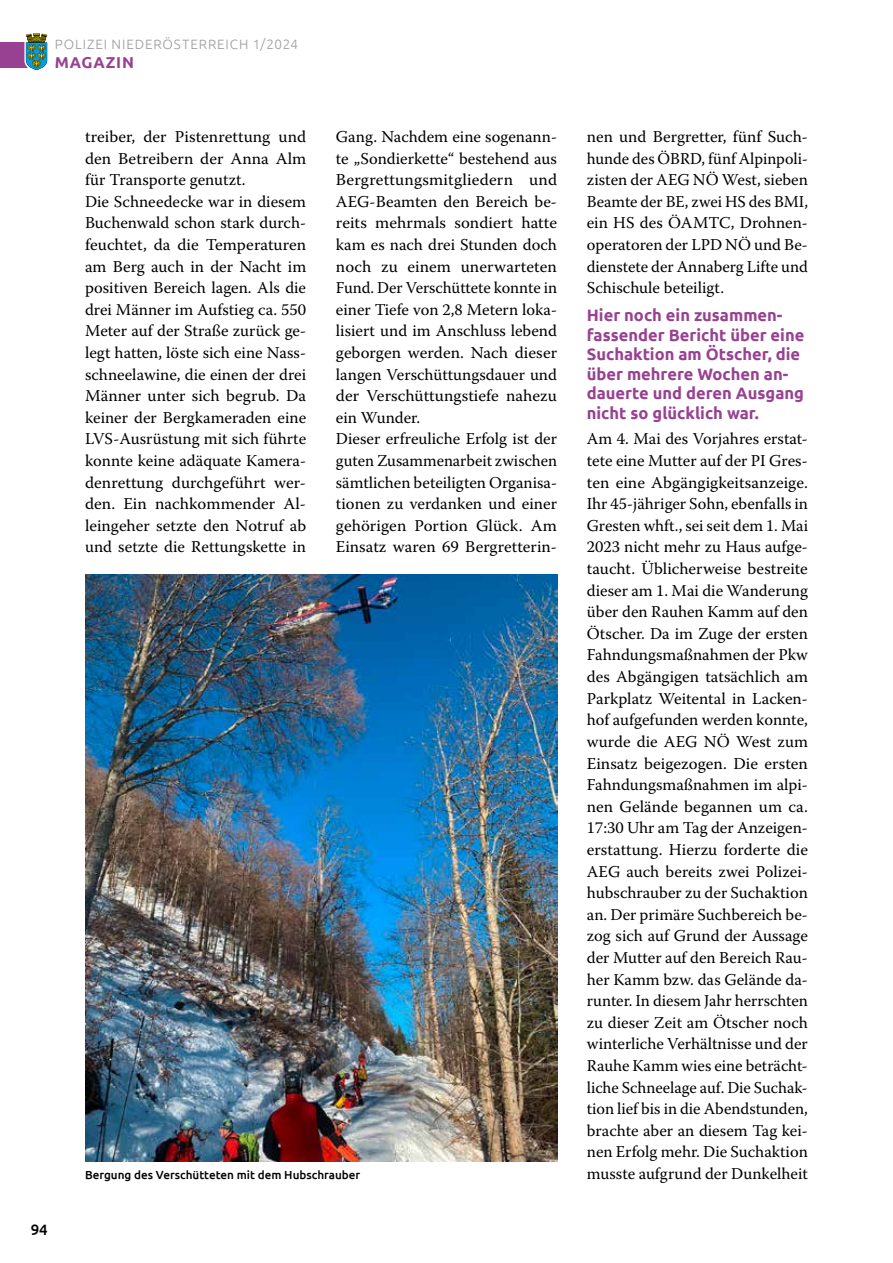
<style>
.page{position:relative;width:893px;height:1263px;background:#fff}
.page>*{position:absolute;margin:0;border:0;box-sizing:border-box;transform-origin:0 0}
.t1{font:16.5px/21.6px "Warnock Pro";color:#000}
.t2{font:700 16.5px/19.5px "Ubuntu";color:#984192}
.t3{font:700 15.75px "Ubuntu";letter-spacing:.05em;color:#984192}
.t4{font:500 15px "Ubuntu";color:#000}
.t5{font:300 13.5px "Ubuntu";letter-spacing:.065em;color:#9d9c9c}
.t6{font:500 11.7px "Ubuntu";color:#000}
</style>
<div class="page">
<img style="left:85px;top:574px;width:472px;height:587px">
<div style="left:0;top:43px;width:35px;height:25px;background:#984192"></div>
<svg style="left:24px;top:33px;width:24px;height:37px"></svg>
<p class="t5" style="left:55px;top:36px;width:245px">POLIZEI NIEDERÖSTERREICH 1/2024</p>
<p class="t3" style="left:55px;top:53px;width:81px">MAGAZIN</p>
<p class="t4" style="left:31px;top:1220px;width:19px">94</p>
<p class="t1" style="left:85px;top:126px;width:223px">treiber, der Pistenrettung und den Betreibern der Anna Alm für Transporte genutzt.<br>Die Schneedecke war in diesem<br>Buchenwald schon stark durch&shy;feuchtet, da die Temperaturen am Berg auch in der Nacht im positiven Bereich lagen. Als die drei Männer im Aufstieg ca. 550<br>Meter auf der Straße zurück ge&shy;legt hatten, löste sich eine Nass&shy;schneelawine, die einen der drei<br>Männer unter sich begrub. Da keiner der Bergkameraden eine<br>LVS-Ausrüstung mit sich führte konnte keine adäquate Kamera&shy;denrettung durchgeführt wer&shy;den. Ein nachkommender Al&shy;leingeher setzte den Notruf ab und setzte die Rettungskette in</p>
<p class="t1" style="left:336px;top:126px;width:223px">Gang. Nachdem eine sogenann&shy;te „Sondierkette“ bestehend aus<br>Bergrettungsmitgliedern und<br>AEG-Beamten den Bereich be&shy;reits mehrmals sondiert hatte kam es nach drei Stunden doch noch zu einem unerwarteten<br>Fund. Der Verschüttete konnte in einer Tiefe von 2,8 Metern loka&shy;lisiert und im Anschluss lebend geborgen werden. Nach dieser langen Verschüttungsdauer und der Verschüttungstiefe nahezu ein Wunder.<br>Dieser erfreuliche Erfolg ist der guten Zusammenarbeit zwischen sämtlichen beteiligten Organisa&shy;tionen zu verdanken und einer gehörigen Portion Glück. Am<br>Einsatz waren 69 Bergretterin-</p>
<p class="t1" style="left:587px;top:126px;width:223px;text-align:justify">nen und Bergretter, fünf Such&shy;hunde des ÖBRD, fünf Alpinpoli&shy;zisten der AEG NÖ West, sieben Beamte der BE, zwei HS des BMI, ein HS des ÖAMTC, Drohnen&shy;operatoren der LPD NÖ und Be&shy;dienstete der Annaberg Lifte und Schischule beteiligt.</p>
<p class="t2" style="left:587px;top:305px;width:219px">Hier noch ein zusammen&shy;fassender Bericht über eine<br>Suchaktion am Ötscher, die über mehrere Wochen an&shy;dauerte und deren Ausgang nicht so glücklich war.</p>
<p class="t1" style="left:587px;top:428px;width:223px;text-align:justify">Am 4. Mai des Vorjahres erstat&shy;tete eine Mutter auf der PI Gres&shy;ten eine Abgängigkeitsanzeige.<br>Ihr 45-jähriger Sohn, ebenfalls in Gresten whft., sei seit dem 1. Mai 2023 nicht mehr zu Haus aufge&shy;taucht. Üblicherweise bestreite dieser am 1. Mai die Wanderung über den Rauhen Kamm auf den Ötscher. Da im Zuge der ersten Fahndungsmaßnahmen der Pkw des Abgängigen tatsächlich am Parkplatz Weitental in Lacken&shy;hof aufgefunden werden konnte, wurde die AEG NÖ West zum Einsatz beigezogen. Die ersten Fahndungsmaßnahmen im alpi&shy;nen Gelände begannen um ca.<br>17:30 Uhr am Tag der Anzeigen&shy;erstattung. Hierzu forderte die AEG auch bereits zwei Polizei&shy;hubschrauber zu der Suchaktion an. Der primäre Suchbereich be&shy;zog sich auf Grund der Aussage der Mutter auf den Bereich Rau&shy;her Kamm bzw. das Gelände da&shy;runter. In diesem Jahr herrschten zu dieser Zeit am Ötscher noch winterliche Verhältnisse und der Rauhe Kamm wies eine beträcht&shy;liche Schneelage auf. Die Suchak&shy;tion lief bis in die Abendstunden, brachte aber an diesem Tag kei&shy;nen Erfolg mehr. Die Suchaktion</p>
<p class="t6" style="left:85px;top:1167px;width:277px">Bergung des Verschütteten mit dem Hubschrauber</p>
<p class="t1" style="left:587px;top:1162px;width:223px">musste aufgrund der Dunkelheit</p>
</div>
